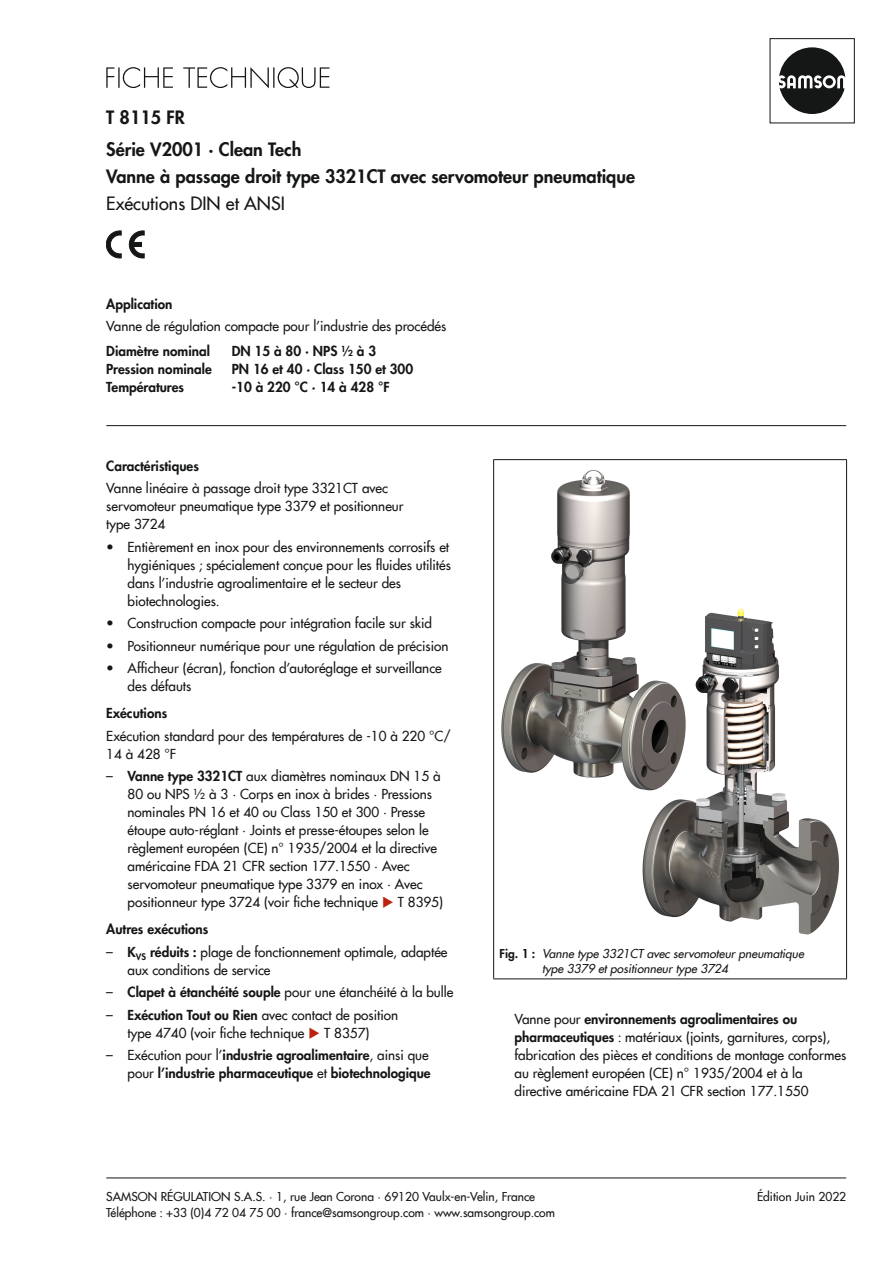
<style>
.page{position:relative;width:893px;height:1263px;background:#fff}
.page>*{position:absolute;margin:0;border:0;box-sizing:border-box;transform-origin:0 0}
.Heading_T{font:800 18px "Futura Com";color:#151616}
.Subheading_T{font:500 18px "Futura Com";color:#151616}
.BulletListNoBullet_T{font:500 13.5px/18px "Futura Com";color:#151616}
.BodyText_T{font:500 13.5px/18px "Futura Com";color:#151616}
.BodyText_T-2{font:800 13.5px/18px "Futura Com";color:#151616;text-align:right}
.TextHeading_T{font:800 13.5px "Futura Com";color:#151616}
.Edition_T{font:500 12px/16.5px "Futura Com";color:#151616}
.t1{font:italic 500 12px/15px "Futura Com";color:#151616}
.s1{font-weight:800}
.s2{color:#bc2112}
.s3{font-weight:500}
.s4{font-weight:800;font-style:normal}
</style>
<div class="page">
<svg style="left:106px;top:67px;width:223px;height:21px"></svg>
<div style="left:770px;top:38px;width:85px;height:85px;border:1px solid #151616"></div>
<svg style="left:779px;top:47px;width:66px;height:67px"></svg>
<hr style="left:106px;top:425px;width:740px;height:1px;background:#151616">
<hr style="left:106px;top:1177px;width:740px;height:1px;background:#151616">
<hr style="left:493px;top:459px;width:354px;height:1px;background:#151616">
<hr style="left:493px;top:460px;width:1px;height:482px;background:#151616">
<hr style="left:846px;top:460px;width:1px;height:482px;background:#151616">
<hr style="left:493px;top:942px;width:1px;height:36px;background:#151616">
<hr style="left:846px;top:942px;width:1px;height:36px;background:#151616">
<hr style="left:493px;top:978px;width:354px;height:1px;background:#151616">
<img style="left:642px;top:608px;width:197px;height:327px">
<img style="left:501px;top:469px;width:189px;height:324px">
<svg style="left:106px;top:231px;width:15px;height:27px"></svg>
<svg style="left:129px;top:231px;width:15px;height:27px"></svg>
<hr style="left:131px;top:242px;width:10px;height:4px;background:#151616">
<h1 class="Heading_T" style="left:106px;top:103px;width:80px">T 8115 FR</h1>
<p class="Heading_T" style="left:106px;top:135px;width:197px">Série V2001 · Clean Tech</p>
<p class="Heading_T" style="left:106px;top:162px;width:530px">Vanne à passage droit type 3321CT avec servomoteur pneumatique</p>
<p class="Subheading_T" style="left:106px;top:190px;width:180px">Exécutions DIN et ANSI</p>
<p class="TextHeading_T" style="left:106px;top:293px;width:68px">Application</p>
<p class="BodyText_T" style="left:106px;top:316px;width:341px">Vanne de régulation compacte pour l’industrie des procédés</p>
<p class="BodyText_T-2" style="left:106px;top:341px;width:105px">Diamètre nominal</p>
<p class="BodyText_T-2" style="left:232px;top:341px;width:146px">DN 15 à 80 · NPS ½ à 3</p>
<p class="BodyText_T-2" style="left:106px;top:359px;width:107px">Pression nominale</p>
<p class="BodyText_T-2" style="left:232px;top:359px;width:183px">PN 16 et 40 · Class 150 et 300</p>
<p class="BodyText_T-2" style="left:106px;top:377px;width:79px">Températures</p>
<p class="BodyText_T-2" style="left:232px;top:377px;width:160px">-10 à 220 °C · 14 à 428 °F</p>
<p class="TextHeading_T" style="left:106px;top:455px;width:94px">Caractéristiques</p>
<p class="BodyText_T" style="left:106px;top:478px;width:299px">Vanne linéaire à passage droit type 3321CT avec servomoteur pneumatique type 3379 et positionneur type 3724</p>
<p class="BulletListNoBullet_T" style="left:128px;top:537px;width:325px;text-indent:-21px">• Entièrement en inox pour des environnements corrosifs et hygiéniques ; spécialement conçue pour les fluides utilités dans l’industrie agroalimentaire et le secteur des biotechnologies.</p>
<p class="BulletListNoBullet_T" style="left:106px;top:613px;width:327px">• Construction compacte pour intégration facile sur skid</p>
<p class="BulletListNoBullet_T" style="left:106px;top:636px;width:344px">• Positionneur numérique pour une régulation de précision</p>
<p class="BulletListNoBullet_T" style="left:128px;top:658px;width:316px;text-indent:-21px">• Afficheur (écran), fonction d’autoréglage et surveillance des défauts</p>
<p class="TextHeading_T" style="left:106px;top:703px;width:62px">Exécutions</p>
<p class="BodyText_T" style="left:106px;top:726px;width:346px">Exécution standard pour des températures de -10 à 220 °C/<br>14 à 428 °F</p>
<p class="BulletListNoBullet_T" style="left:128px;top:766px;width:317px;text-indent:-21px">– <span class="s1">Vanne type 3321CT</span> aux diamètres nominaux DN 15 à 80 ou NPS ½ à 3 · Corps en inox à brides · Pressions nominales PN 16 et 40 ou Class 150 et 300 · Presse étoupe auto-réglant · Joints et presse-étoupes selon le règlement européen (CE) n° 1935/2004 et la directive américaine FDA 21 CFR section 177.1550 · Avec servomoteur pneumatique type 3379 en inox · Avec positionneur type 3724 (voir fiche technique <span class="s2">◆</span> T 8395)</p>
<p class="TextHeading_T" style="left:106px;top:919px;width:104px">Autres exécutions</p>
<p class="BulletListNoBullet_T" style="left:128px;top:942px;width:321px;text-indent:-21px">– <span class="s1">K</span><sub>VS</sub> <span class="s1">réduits :</span> plage de fonctionnement optimale, adaptée aux conditions de service</p>
<p class="BulletListNoBullet_T" style="left:106px;top:982px;width:349px">– <span class="s1">Clapet à étanchéité souple</span> pour une étanchéité à la bulle</p>
<p class="BulletListNoBullet_T" style="left:106px;top:1005px;width:293px;text-align:center">– <span class="s1">Exécution Tout ou Rien</span> avec contact de position type 4740 (voir fiche technique <span class="s2">◆</span> T 8357)</p>
<p class="BodyText_T-2" style="left:106px;top:1046px;width:326px"><span class="s3">– Exécution pour l’</span>industrie agroalimentaire<span class="s3">, ainsi que pour</span> l’industrie pharmaceutique <span class="s3">et</span> biotechnologique</p>
<p class="t1" style="left:542px;top:945px;width:263px;text-indent:-43px"><span class="s4">Fig. 1 :</span> Vanne type 3321CT avec servomoteur pneumatique type 3379 et positionneur type 3724</p>
<p class="BulletListNoBullet_T" style="left:514px;top:1009px;width:333px">Vanne pour <span class="s1">environnements agroalimentaires ou pharmaceutiques</span> : matériaux (joints, garnitures, corps), fabrication des pièces et conditions de montage conformes au règlement européen (CE) n° 1935/2004 et à la directive américaine FDA 21 CFR section 177.1550</p>
<p class="Edition_T" style="left:106px;top:1187px;width:450px">SAMSON RÉGULATION S.A.S. · 1, rue Jean Corona · 69120 Vaulx-en-Velin, France<br>Téléphone : +33 (0)4 72 04 75 00 · france@samsongroup.com · www.samsongroup.com</p>
<p class="Edition_T" style="left:757px;top:1187px;width:91px">Édition Juin 2022</p>
</div>
